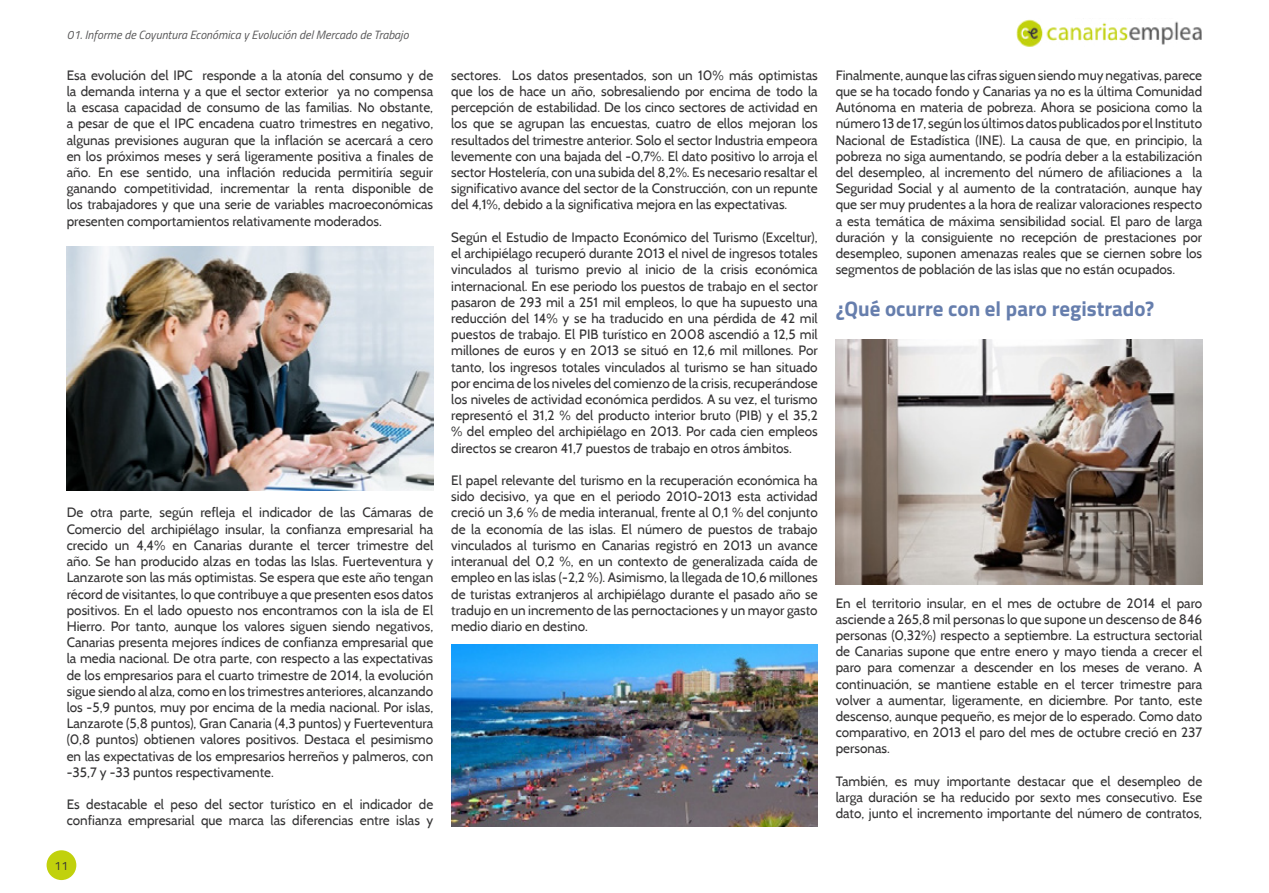
<style>
.page{position:relative;width:1269px;height:893px;background:#fff}
.page>*{position:absolute;margin:0;border:0;box-sizing:border-box;transform-origin:0 0}
.t1{font:700 21px "Titillium Web";color:#667ead}
.t2{font:13.5px/16.2px "Cabin";color:#343334;text-align:justify}
.t3{font:italic 12px "Titillium Web";color:#585758}
.t4{font:12px "Titillium Web";color:#343334}
</style>
<div class="page">
<div style="left:47px;top:850px;width:29px;height:30px;background:#c1d10c;border-radius:50%"></div>
<img style="left:1016px;top:19px;width:186px;height:28px">
<img style="left:67px;top:246px;width:366px;height:244px">
<img style="left:451px;top:644px;width:367px;height:182px">
<img style="left:836px;top:340px;width:366px;height:244px">
<p class="t3" style="left:67px;top:26px;width:343px">01. Informe de Coyuntura Económica y Evolución del Mercado de Trabajo</p>
<p class="t2" style="left:67px;top:67px;width:368px">Esa evolución del IPC responde a la atonía del consumo y de la demanda interna y a que el sector exterior ya no compensa la escasa capacidad de consumo de las familias. No obstante, a pesar de que el IPC encadena cuatro trimestres en negativo, algunas previsiones auguran que la inflación se acercará a cero en los próximos meses y será ligeramente positiva a finales de año. En ese sentido, una inflación reducida permitiría seguir ganando competitividad, incrementar la renta disponible de los trabajadores y que una serie de variables macroeconómicas presenten comportamientos relativamente moderados.</p>
<p class="t2" style="left:67px;top:504px;width:368px">De otra parte, según refleja el indicador de las Cámaras de Comercio del archipiélago insular, la confianza empresarial ha crecido un 4,4% en Canarias durante el tercer trimestre del año. Se han producido alzas en todas las Islas. Fuerteventura y Lanzarote son las más optimistas. Se espera que este año tengan récord de visitantes, lo que contribuye a que presenten esos datos positivos. En el lado opuesto nos encontramos con la isla de El Hierro. Por tanto, aunque los valores siguen siendo negativos, Canarias presenta mejores índices de confianza empresarial que la media nacional. De otra parte, con respecto a las expectativas de los empresarios para el cuarto trimestre de 2014, la evolución sigue siendo al alza, como en los trimestres anteriores, alcanzando los -5,9 puntos, muy por encima de la media nacional. Por islas, Lanzarote (5,8 puntos), Gran Canaria (4,3 puntos) y Fuerteventura (0,8 puntos) obtienen valores positivos. Destaca el pesimismo en las expectativas de los empresarios herreños y palmeros, con -35,7 y -33 puntos respectivamente.</p>
<p class="t2" style="left:67px;top:796px;width:368px">Es destacable el peso del sector turístico en el indicador de confianza empresarial que marca las diferencias entre islas y</p>
<p class="t4" style="left:55px;top:856px;width:15px">11</p>
<p class="t2" style="left:451px;top:67px;width:368px">sectores. Los datos presentados, son un 10% más optimistas que los de hace un año, sobresaliendo por encima de todo la percepción de estabilidad. De los cinco sectores de actividad en los que se agrupan las encuestas, cuatro de ellos mejoran los resultados del trimestre anterior. Solo el sector Industria empeora levemente con una bajada del -0,7%. El dato positivo lo arroja el sector Hostelería, con una subida del 8,2%. Es necesario resaltar el significativo avance del sector de la Construcción, con un repunte del 4,1%, debido a la significativa mejora en las expectativas.</p>
<p class="t2" style="left:451px;top:229px;width:368px">Según el Estudio de Impacto Económico del Turismo (Exceltur), el archipiélago recuperó durante 2013 el nivel de ingresos totales vinculados al turismo previo al inicio de la crisis económica internacional. En ese periodo los puestos de trabajo en el sector pasaron de 293 mil a 251 mil empleos, lo que ha supuesto una reducción del 14% y se ha traducido en una pérdida de 42 mil puestos de trabajo. El PIB turístico en 2008 ascendió a 12,5 mil millones de euros y en 2013 se situó en 12,6 mil millones. Por tanto, los ingresos totales vinculados al turismo se han situado por encima de los niveles del comienzo de la crisis, recuperándose los niveles de actividad económica perdidos. A su vez, el turismo representó el 31,2 % del producto interior bruto (PIB) y el 35,2 % del empleo del archipiélago en 2013. Por cada cien empleos directos se crearon 41,7 puestos de trabajo en otros ámbitos.</p>
<p class="t2" style="left:451px;top:472px;width:368px">El papel relevante del turismo en la recuperación económica ha sido decisivo, ya que en el periodo 2010-2013 esta actividad creció un 3,6 % de media interanual, frente al 0,1 % del conjunto de la economía de las islas. El número de puestos de trabajo vinculados al turismo en Canarias registró en 2013 un avance interanual del 0,2 %, en un contexto de generalizada caída de empleo en las islas (-2,2 %). Asimismo, la llegada de 10,6 millones de turistas extranjeros al archipiélago durante el pasado año se tradujo en un incremento de las pernoctaciones y un mayor gasto medio diario en destino.</p>
<p class="t2" style="left:836px;top:67px;width:368px">Finalmente, aunque las cifras siguen siendo muy negativas, parece que se ha tocado fondo y Canarias ya no es la última Comunidad Autónoma en materia de pobreza. Ahora se posiciona como la número 13 de 17, según los últimos datos publicados por el Instituto Nacional de Estadística (INE). La causa de que, en principio, la pobreza no siga aumentando, se podría deber a la estabilización del desempleo, al incremento del número de afiliaciones a la Seguridad Social y al aumento de la contratación, aunque hay que ser muy prudentes a la hora de realizar valoraciones respecto a esta temática de máxima sensibilidad social. El paro de larga duración y la consiguiente no recepción de prestaciones por desempleo, suponen amenazas reales que se ciernen sobre los segmentos de población de las islas que no están ocupados.</p>
<h1 class="t1" style="left:836px;top:292px;width:320px">¿Qué ocurre con el paro registrado?</h1>
<p class="t2" style="left:836px;top:594px;width:368px">En el territorio insular, en el mes de octubre de 2014 el paro asciende a 265,8 mil personas lo que supone un descenso de 846 personas (0,32%) respecto a septiembre. La estructura sectorial de Canarias supone que entre enero y mayo tienda a crecer el paro para comenzar a descender en los meses de verano. A continuación, se mantiene estable en el tercer trimestre para volver a aumentar, ligeramente, en diciembre. Por tanto, este descenso, aunque pequeño, es mejor de lo esperado. Como dato comparativo, en 2013 el paro del mes de octubre creció en 237 personas.</p>
<p class="t2" style="left:836px;top:772px;width:368px">También, es muy importante destacar que el desempleo de larga duración se ha reducido por sexto mes consecutivo. Ese dato, junto el incremento importante del número de contratos,</p>
</div>
